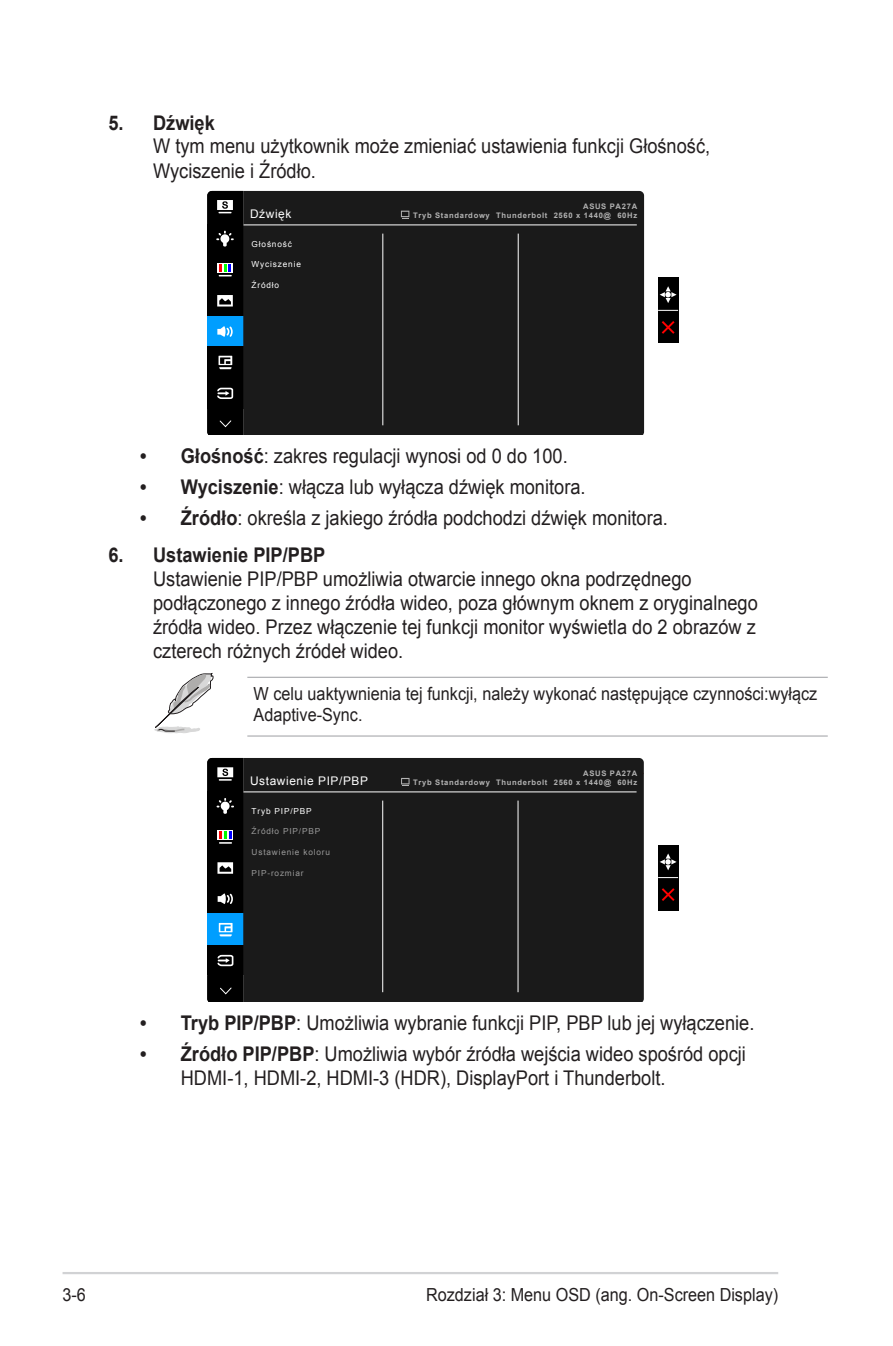
<style>
.page{position:relative;width:893px;height:1346px;background:#fff}
.page>*{position:absolute;margin:0;border:0;box-sizing:border-box;transform-origin:0 0}
.t1{font:20.25px/24.3px "Arial";color:#231f20;scale:.9 1}
.t2{font:700 20.25px "Arial";color:#231f20;scale:.9 1}
.t3{font:18px/21.6px "Arial";color:#231f20;scale:.9 1}
.t4{font:11.92px "Arial";letter-spacing:.05em;color:#fff}
.t5{font:8.33px "Arial";letter-spacing:.1em;color:#999}
.t6{font:8.33px "Arial";letter-spacing:.1em;color:#fff}
.t7{font:700 7.65px/8.8px "Arial";letter-spacing:.09em;color:#b3b3b3;text-align:right}
.s1{font-weight:700}
</style>
<div class="page">
<hr style="left:63px;top:1272px;width:715px;height:2px;background:#d1d2d4">
<div style="left:243px;top:191px;width:401px;height:244px;background:#1a1a1a"></div>
<hr style="left:243px;top:224px;width:394px;height:1px;background:#fff">
<hr style="left:382px;top:234px;width:1px;height:191px;background:#fff">
<hr style="left:518px;top:234px;width:1px;height:191px;background:#fff">
<svg style="left:207px;top:191px;width:36px;height:244px;background:#182934"></svg>
<div style="left:658px;top:278px;width:20px;height:65px;background:#000"></div>
<svg style="left:658px;top:310px;width:20px;height:1px"></svg>
<svg style="left:660px;top:286px;width:17px;height:17px"></svg>
<svg style="left:662px;top:321px;width:13px;height:13px"></svg>
<svg style="left:401px;top:211px;width:8px;height:6px"></svg>
<svg style="left:402px;top:212px;width:6px;height:7px"></svg>
<hr style="left:247px;top:677px;width:581px;height:1px;background:#a8a9ad">
<hr style="left:247px;top:735px;width:581px;height:1px;background:#a8a9ad">
<svg style="left:154px;top:673px;width:60px;height:60px"></svg>
<div style="left:243px;top:758px;width:401px;height:243px;background:#1a1a1a"></div>
<svg style="left:207px;top:758px;width:36px;height:243px;background:#172a36"></svg>
<div style="left:658px;top:845px;width:20px;height:65px;background:#000"></div>
<svg style="left:658px;top:877px;width:20px;height:1px"></svg>
<svg style="left:660px;top:853px;width:17px;height:17px"></svg>
<svg style="left:662px;top:888px;width:13px;height:13px"></svg>
<hr style="left:243px;top:791px;width:394px;height:1px;background:#fff">
<hr style="left:382px;top:800px;width:1px;height:192px;background:#fff">
<hr style="left:518px;top:800px;width:1px;height:192px;background:#fff">
<svg style="left:401px;top:778px;width:9px;height:6px"></svg>
<svg style="left:402px;top:779px;width:7px;height:7px"></svg>
<p class="t2" style="left:108px;top:109px;width:120px">5. Dźwięk</p>
<p class="t1" style="left:153px;top:134px;width:620px">W tym menu użytkownik może zmieniać ustawienia funkcji Głośność,<br>Wyciszenie i Źródło.</p>
<p class="t4" style="left:250px;top:206px;width:43px">Dźwięk</p>
<p class="t7" style="left:413px;top:202px;width:226px">ASUS PA27A<br>Tryb Standardowy Thunderbolt 2560 x 1440@ 60Hz</p>
<p class="t6" style="left:252px;top:238px;width:42px">Głośność</p>
<p class="t6" style="left:252px;top:259px;width:51px">Wyciszenie</p>
<p class="t6" style="left:252px;top:280px;width:29px">Źródło</p>
<p class="t1" style="left:140px;top:444px;width:476px"><span class="s1">• Głośność</span>: zakres regulacji wynosi od 0 do 100.</p>
<p class="t1" style="left:140px;top:475px;width:496px"><span class="s1">• Wyciszenie</span>: włącza lub wyłącza dźwięk monitora.</p>
<p class="t1" style="left:140px;top:505px;width:588px"><span class="s1">• Źródło</span>: określa z jakiego źródła podchodzi dźwięk monitora.</p>
<p class="t2" style="left:108px;top:541px;width:242px">6. Ustawienie PIP/PBP</p>
<p class="t1" style="left:153px;top:566px;width:673px">Ustawienie PIP/PBP umożliwia otwarcie innego okna podrzędnego podłączonego z innego źródła wideo, poza głównym oknem z oryginalnego źródła wideo. Przez włączenie tej funkcji monitor wyświetla do 2 obrazów z czterech różnych źródeł wideo.</p>
<p class="t3" style="left:254px;top:683px;width:628px">W celu uaktywnienia tej funkcji, należy wykonać następujące czynności:wyłącz<br>Adaptive-Sync.</p>
<p class="t4" style="left:250px;top:773px;width:119px">Ustawienie PIP/PBP</p>
<p class="t7" style="left:413px;top:769px;width:225px">ASUS PA27A<br>Tryb Standardowy Thunderbolt 2560 x 1440@ 60Hz</p>
<p class="t6" style="left:252px;top:805px;width:62px">Tryb PIP/PBP</p>
<p class="t5" style="left:252px;top:826px;width:70px">Źródło PIP/PBP</p>
<p class="t5" style="left:252px;top:846px;width:80px">Ustawienie koloru</p>
<p class="t5" style="left:252px;top:867px;width:53px">PIP-rozmiar</p>
<p class="t1" style="left:140px;top:1011px;width:684px"><span class="s1">• Tryb PIP/PBP</span>: Umożliwia wybranie funkcji PIP, PBP lub jej wyłączenie.</p>
<p class="t1" style="left:181px;top:1041px;width:629px;text-indent:-41px"><span class="s1">• Źródło PIP/PBP</span>: Umożliwia wybór źródła wejścia wideo spośród opcji<br>HDMI-1, HDMI-2, HDMI-3 (HDR), DisplayPort i Thunderbolt.</p>
<p class="t3" style="left:63px;top:1284px;width:28px">3-6</p>
<p class="t3" style="left:426px;top:1284px;width:393px">Rozdział 3: Menu OSD (ang. On-Screen Display)</p>
</div>
